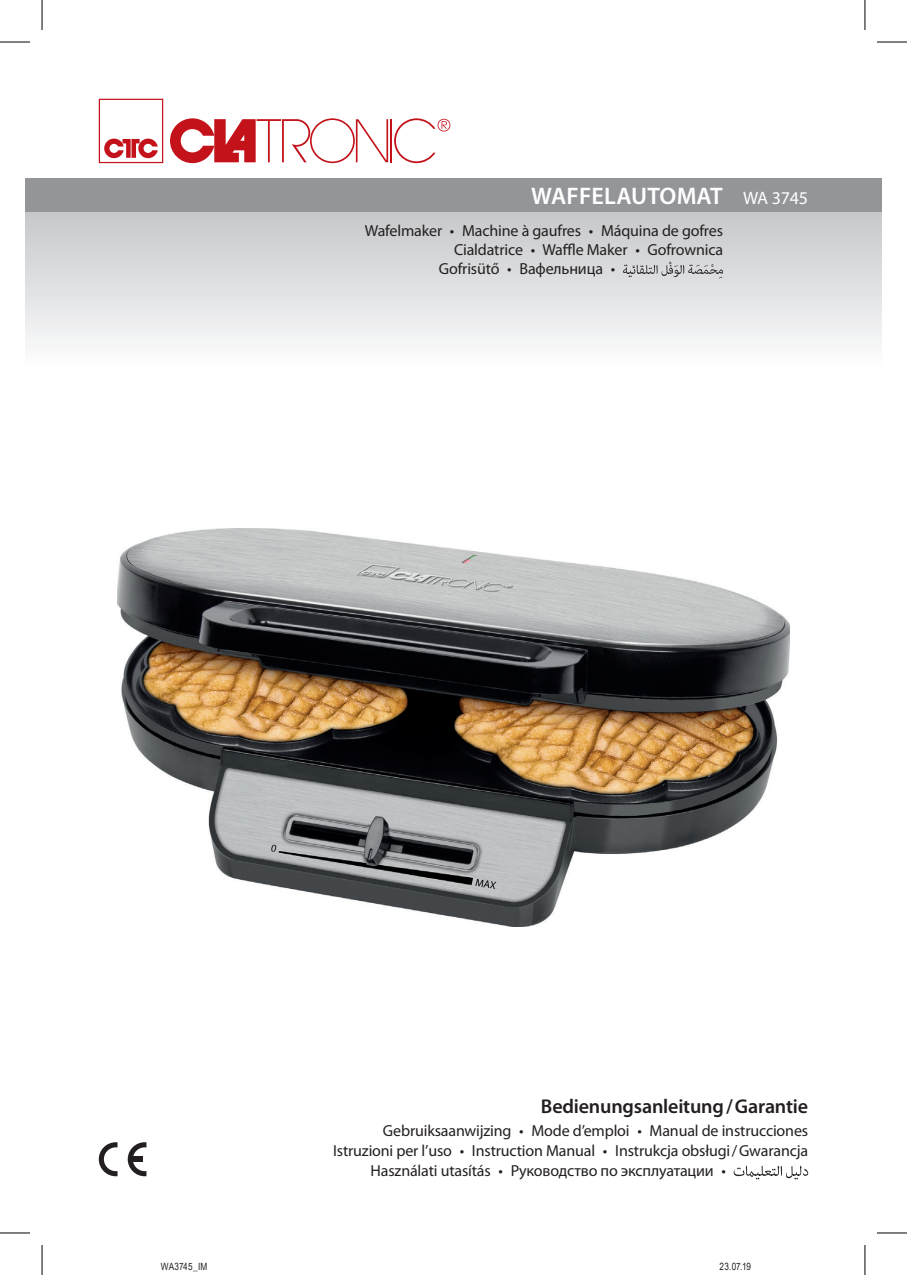
<style>
.page{position:relative;width:907px;height:1275px;background:#fff}
.page>*{position:absolute;margin:0;border:0;box-sizing:border-box;transform-origin:0 0}
.t1{font:600 24px "Myriad Pro";letter-spacing:.01em;color:#fff}
.t2{font:600 20px "Myriad Pro";letter-spacing:-.01em;color:#231f20}
.t3{font:18px "Myriad Pro";letter-spacing:-.01em;color:#fff}
.t4{font:16px "Myriad Pro";letter-spacing:-.01em;color:#231f20}
.t5{font:10px "Arial Narrow";letter-spacing:.005em;color:#231f20}
</style>
<div class="page">
<div style="left:25px;top:178px;width:856px;height:34px;background:#939598"></div>
<div style="left:25px;top:212px;width:856px;height:155px;background:linear-gradient(to bottom,#c6c7ca,#fdfdfe)"></div>
<svg style="left:99px;top:99px;width:64px;height:64px"></svg>
<hr style="left:390px;top:119px;width:2px;height:43px;background:#c4121a">
<svg style="left:394px;top:118px;width:56px;height:45px"></svg>
<svg style="left:170px;top:118px;width:218px;height:45px"></svg>
<svg style="left:733px;top:1165px;width:74px;height:14px"></svg>
<svg style="left:99px;top:1142px;width:18px;height:34px"></svg>
<svg style="left:128px;top:1142px;width:18px;height:34px"></svg>
<div style="left:129px;top:1156px;width:14px;height:5px;background:#231f20"></div>
<svg style="left:622px;top:262px;width:100px;height:16px"></svg>
<img style="left:117px;top:528px;width:672px;height:398px">
<hr style="left:0;top:42px;width:30px;height:1px;background:#000">
<hr style="left:876px;top:42px;width:30px;height:1px;background:#000">
<hr style="left:0;top:1232px;width:30px;height:1px;background:#000">
<hr style="left:876px;top:1232px;width:30px;height:1px;background:#000">
<hr style="left:42px;top:0;width:1px;height:30px;background:#000">
<hr style="left:42px;top:1245px;width:1px;height:30px;background:#000">
<hr style="left:864px;top:0;width:1px;height:30px;background:#000">
<hr style="left:864px;top:1245px;width:1px;height:30px;background:#000">
<h1 class="t1" style="left:531px;top:181px;width:193px">WAFFELAUTOMAT</h1>
<p class="t4" style="left:364px;top:220px;width:359px">Wafelmaker • Machine à gaufres • Máquina de gofres</p>
<p class="t4" style="left:454px;top:239px;width:270px">Cialdatrice • Waffle Maker • Gofrownica</p>
<p class="t4" style="left:438px;top:259px;width:178px">Gofrisütő • Вафельница •</p>
<p class="t3" style="left:742px;top:187px;width:66px">WA 3745</p>
<p class="t2" style="left:540px;top:1094px;width:269px">Bedienungsanleitung/Garantie</p>
<p class="t4" style="left:383px;top:1121px;width:426px">Gebruiksaanwijzing • Mode d’emploi • Manual de instrucciones</p>
<p class="t4" style="left:333px;top:1141px;width:476px">Istruzioni per l’uso • Instruction Manual • Instrukcja obsługi/Gwarancja</p>
<p class="t4" style="left:370px;top:1161px;width:357px">Használati utasítás • Руководство по эксплуатации •</p>
<p class="t5" style="left:161px;top:1258px;width:48px">WA3745_IM</p>
<p class="t5" style="left:719px;top:1258px;width:33px">23.07.19</p>
</div>
